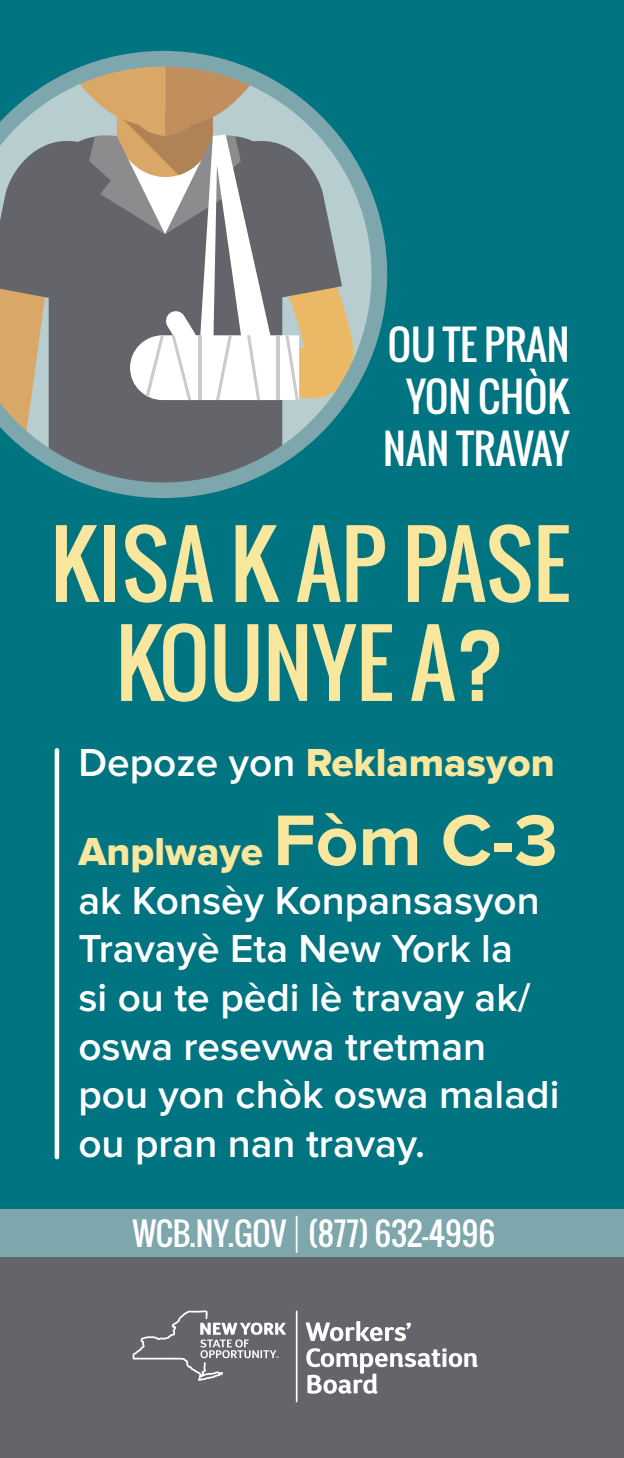
<style>
.page{position:relative;width:624px;height:1458px;background:#fff}
.page>*{position:absolute;margin:0;border:0;box-sizing:border-box;transform-origin:0 0}
.t1{font:87.75px/99px "Oswald";color:#f8e79d;text-align:center}
.SEMIBOLD{font:600 40.5px/48.6px "Proxima Nova";color:#fff}
.SEMIBOLD-2{font:40.5px/89.1px "Proxima Nova Extrabld";color:#f8e79d}
.t2{font:40.5px/51.8px "Oswald";color:#fff;text-align:center}
.t3{font:31.5px "Oswald";color:#fff}
.s1{font-family:"Proxima Nova";font-weight:600;color:#fff}
.s2{font-family:"Proxima Nova";font-weight:700;font-size:74.25px}
</style>
<div class="page">
<div style="left:0;top:1199px;width:624px;height:72px;background:#7da7ad"></div>
<div style="left:0;top:0;width:624px;height:1209px;background:#007481"></div>
<div style="left:0;top:1258px;width:624px;height:200px;background:#64656a"></div>
<hr style="left:55px;top:750px;width:4px;height:407px;background:#fff">
<hr style="left:296px;top:1216px;width:1px;height:36px;background:#fff">
<hr style="left:296px;top:1311px;width:1px;height:91px;background:#fff">
<svg style="left:133px;top:1310px;width:153px;height:71px"></svg>
<svg style="left:305px;top:1321px;width:106px;height:20px"></svg>
<svg style="left:306px;top:1348px;width:172px;height:46px"></svg>
<svg style="left:0;top:51px;width:387px;height:447px;background:#839590"></svg>
<p class="t2" style="left:383px;top:319px;width:188px">OU TE PRAN<br>YON CHÒK<br>NAN TRAVAY</p>
<p class="t1" style="left:50px;top:514px;width:521px">KISA K AP PASE<br>KOUNYE A?</p>
<p class="SEMIBOLD-2" style="left:78px;top:719px;width:481px"><span class="s1">Depoze yon</span> Reklamasyon<br>Anplwaye <span class="s2">Fòm C-3</span></p>
<p class="SEMIBOLD" style="left:78px;top:878px;width:482px">ak Konsèy Konpansasyon<br>Travayè Eta New York la<br>si ou te pèdi lè travay ak/ oswa resevwa tretman pou yon chòk oswa maladi ou pran nan travay.</p>
<p class="t3" style="left:133px;top:1210px;width:364px">WCB.NY.GOV (877) 632-4996</p>
</div>
